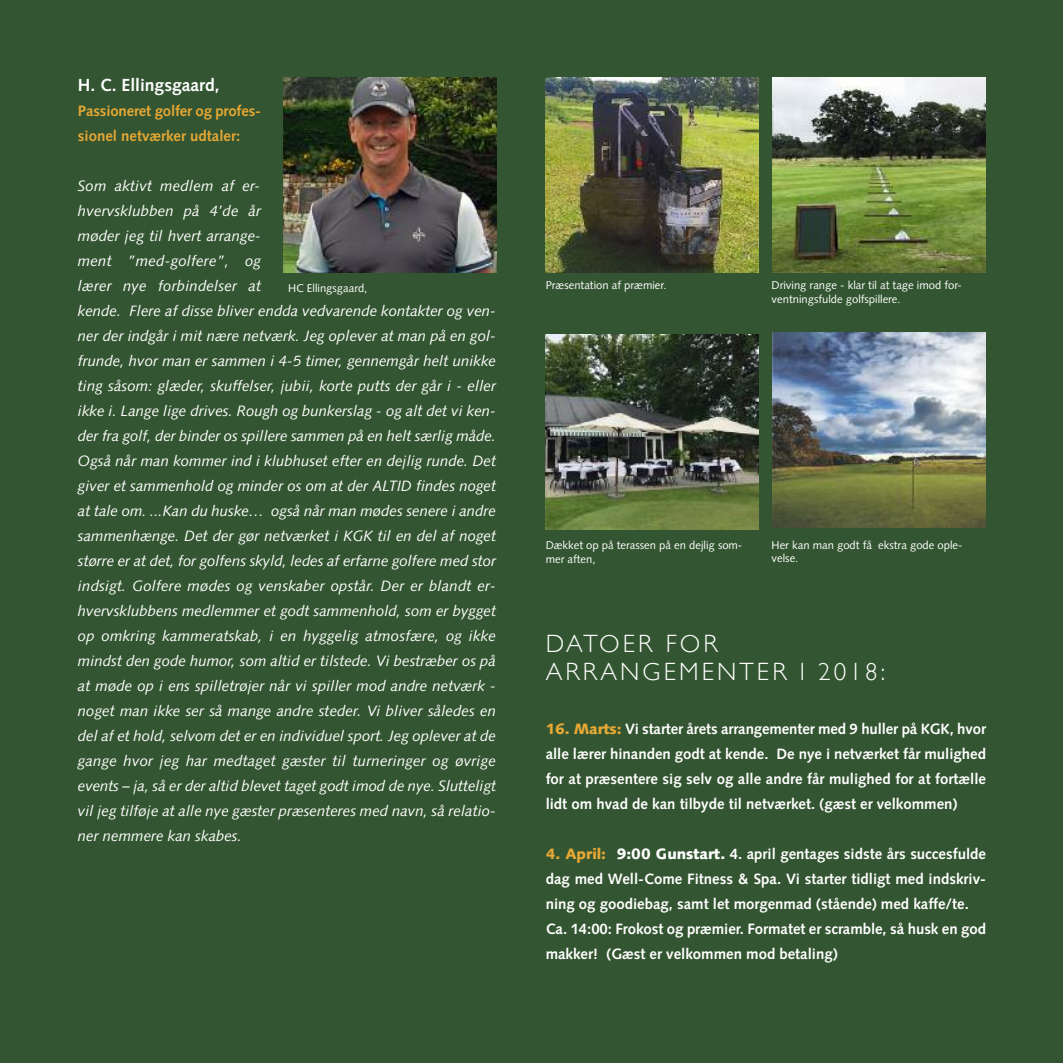
<style>
.page{position:relative;width:1063px;height:1063px;background:#335531}
.page>*{position:absolute;margin:0;border:0;box-sizing:border-box;transform-origin:0 0}
.t1{font:300 25px/28.8px "Gill Sans";letter-spacing:.125em;color:#fff}
.t2{font:700 17.5px "Syntax";color:#fff}
.t3{font:italic 15px/25px "Syntax";color:#fff}
.t4{font:700 15px/25px "Syntax";color:#fff;text-align:justify}
.t5{font:700 15px/25px "Syntax";letter-spacing:-.01em;color:#e7a835}
.t6{font:11.25px/13.8px "Syntax";color:#fff}
.s1{font-weight:900;color:#e7a835}
.s2{font-weight:900}
</style>
<div class="page">
<img style="left:546px;top:335px;width:212px;height:194px">
<img style="left:546px;top:78px;width:212px;height:195px">
<img style="left:284px;top:78px;width:212px;height:195px">
<img style="left:772px;top:78px;width:213px;height:195px">
<img style="left:772px;top:333px;width:213px;height:195px">
<p class="t2" style="left:78px;top:78px;width:143px">H. C. Ellingsgaard,</p>
<p class="t5" style="left:78px;top:100px;width:185px">Passioneret golfer og profes&shy;sionel netværker udtaler:</p>
<p class="t3" style="left:78px;top:175px;width:420px">Som aktivt medlem af er-<br>hvervsklubben på 4’de år<br>møder jeg til hvert arrange-<br>ment ”med-golfere”, og<br>lærer nye forbindelser at<br>kende. Flere af disse bliver endda vedvarende kontakter og ven&shy;ner der indgår i mit nære netværk. Jeg oplever at man på en gol&shy;frunde, hvor man er sammen i 4-5 timer, gennemgår helt unikke ting såsom: glæder, skuffelser, jubii, korte putts der går i - eller ikke i. Lange lige drives. Rough og bunkerslag - og alt det vi ken&shy;der fra golf, der binder os spillere sammen på en helt særlig måde.<br>Også når man kommer ind i klubhuset efter en dejlig runde. Det giver et sammenhold og minder os om at der ALTID findes noget at tale om. ...Kan du huske… også når man mødes senere i andre sammenhænge. Det der gør netværket i KGK til en del af noget større er at det, for golfens skyld, ledes af erfarne golfere med stor indsigt. Golfere mødes og venskaber opstår. Der er blandt er&shy;hvervsklubbens medlemmer et godt sammenhold, som er bygget op omkring kammeratskab, i en hyggelig atmosfære, og ikke mindst den gode humor, som altid er tilstede. Vi bestræber os på at møde op i ens spilletrøjer når vi spiller mod andre netværk - noget man ikke ser så mange andre steder. Vi bliver således en del af et hold, selvom det er en individuel sport. Jeg oplever at de gange hvor jeg har medtaget gæster til turneringer og øvrige events – ja, så er der altid blevet taget godt imod de nye. Slutteligt vil jeg tilføje at alle nye gæster præsenteres med navn, så relatio&shy;ner nemmere kan skabes.</p>
<p class="t6" style="left:288px;top:282px;width:81px">HC Ellingsgaard,</p>
<p class="t6" style="left:546px;top:280px;width:122px">Præsentation af præmier.</p>
<p class="t6" style="left:772px;top:280px;width:192px">Driving range - klar til at tage imod for&shy;ventningsfulde golfspillere.</p>
<p class="t6" style="left:546px;top:539px;width:198px">Dækket op på terassen på en dejlig som&shy;mer aften,</p>
<p class="t6" style="left:772px;top:539px;width:193px">Her kan man godt få ekstra gode ople&shy;velse.</p>
<h1 class="t1" style="left:546px;top:629px;width:341px">DATOER FOR<br>ARRANGEMENTER I 2018:</h1>
<p class="t4" style="left:546px;top:718px;width:442px"><span class="s1">16. Marts:</span> Vi starter årets arrangementer med 9 huller på KGK, hvor alle lærer hinanden godt at kende. De nye i netværket får mulighed for at præsentere sig selv og alle andre får mulighed for at fortælle lidt om hvad de kan tilbyde til netværket. (gæst er velkommen)</p>
<p class="t4" style="left:546px;top:843px;width:442px;text-align:left"><span class="s1">4. April:</span> <span class="s2">9:00 Gunstart.</span> 4. april gentages sidste års succesfulde dag med Well-Come Fitness &amp; Spa. Vi starter tidligt med indskriv&shy;ning og goodiebag, samt let morgenmad (stående) med kaffe/te.<br>Ca. 14:00: Frokost og præmier. Formatet er scramble, så husk en god makker! (Gæst er velkommen mod betaling)</p>
</div>
